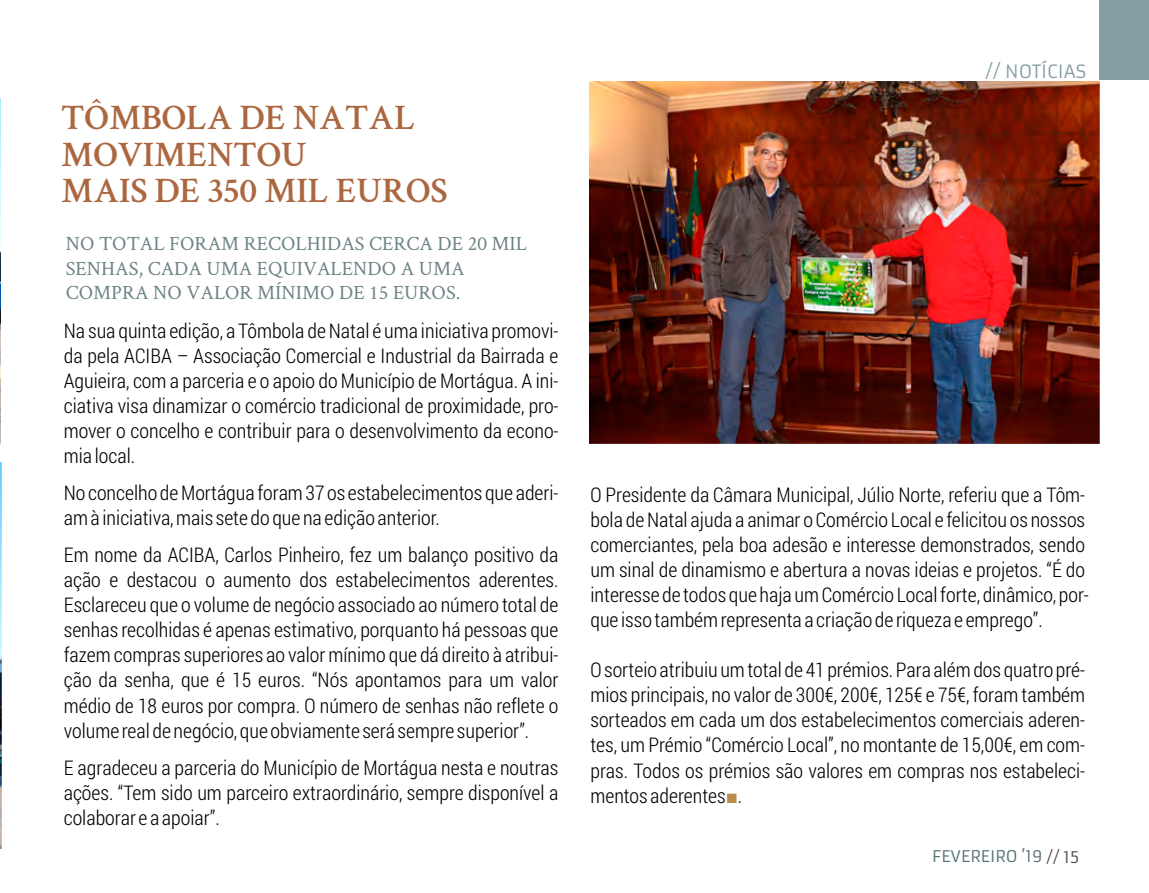
<style>
.page{position:relative;width:1149px;height:893px;background:#fff}
.page>*{position:absolute;margin:0;border:0;box-sizing:border-box;transform-origin:0 0}
.t1{font:600 36px/36.4px "Crimson Text";color:#ab6740}
.t2{font:300 20.25px/25px "Roboto Condensed";color:#000;text-align:justify}
.t3{font:20.25px/24.8px "Crimson Text";color:#6e8386}
.t4{font:20.25px "Arial";color:#bb8c49}
.t5{font:18px "Armata";color:#849ea2}
.t6{font:15.75px "Armata";color:#506e70}
.s1{color:#4c4c4c}
</style>
<div class="page">
<div style="left:1099px;top:0;width:49px;height:80px;background:#849ea2"></div>
<img style="left:0;top:99px;width:1px;height:344px">
<img style="left:0;top:463px;width:1px;height:385px">
<img style="left:589px;top:81px;width:510px;height:363px">
<h1 class="t1" style="left:61px;top:104px;width:387px">TÔMBOLA DE NATAL<br>MOVIMENTOU<br>MAIS DE 350 MIL EUROS</h1>
<p class="t3" style="left:66px;top:233px;width:462px">NO TOTAL FORAM RECOLHIDAS CERCA DE 20 MIL<br>SENHAS, CADA UMA EQUIVALENDO A UMA<br>COMPRA NO VALOR MÍNIMO DE 15 EUROS.</p>
<p class="t2" style="left:64px;top:317px;width:496px">Na sua quinta edição, a Tômbola de Natal é uma iniciativa promovi&shy;da pela ACIBA – Associação Comercial e Industrial da Bairrada e Aguieira, com a parceria e o apoio do Município de Mortágua. A ini&shy;ciativa visa dinamizar o comércio tradicional de proximidade, pro&shy;mover o concelho e contribuir para o desenvolvimento da econo&shy;mia local.</p>
<p class="t2" style="left:64px;top:479px;width:496px">No concelho de Mortágua foram 37 os estabelecimentos que aderi&shy;am à iniciativa, mais sete do que na edição anterior.</p>
<p class="t2" style="left:64px;top:542px;width:496px">Em nome da ACIBA, Carlos Pinheiro, fez um balanço positivo da ação e destacou o aumento dos estabelecimentos aderentes.<br>Esclareceu que o volume de negócio associado ao número total de senhas recolhidas é apenas estimativo, porquanto há pessoas que fazem compras superiores ao valor mínimo que dá direito à atribui&shy;ção da senha, que é 15 euros. “Nós apontamos para um valor médio de 18 euros por compra. O número de senhas não reflete o volume real de negócio, que obviamente será sempre superior”.</p>
<p class="t2" style="left:64px;top:754px;width:496px">E agradeceu a parceria do Município de Mortágua nesta e noutras ações. “Tem sido um parceiro extraordinário, sempre disponível a colaborar e a apoiar”.</p>
<p class="t5" style="left:985px;top:60px;width:102px">// NOTÍCIAS</p>
<p class="t2" style="left:590px;top:481px;width:499px;text-align:left">O Presidente da Câmara Municipal, Júlio Norte, referiu que a Tôm&shy;bola de Natal ajuda a animar o Comércio Local e felicitou os nossos comerciantes, pela boa adesão e interesse demonstrados, sendo um sinal de dinamismo e abertura a novas ideias e projetos. “É do interesse de todos que haja um Comércio Local forte, dinâmico, por&shy;que isso também representa a criação de riqueza e emprego”.</p>
<p class="t2" style="left:590px;top:657px;width:496px">O sorteio atribuiu um total de 41 prémios. Para além dos quatro pré&shy;mios principais, no valor de 300€, 200€, 125€ e 75€, foram também sorteados em cada um dos estabelecimentos comerciais aderen&shy;tes, um Prémio “Comércio Local”, no montante de 15,00€, em com&shy;pras. Todos os prémios são valores em compras nos estabeleci&shy;mentos aderentes .</p>
<p class="t4" style="left:725px;top:782px;width:14px">■</p>
<p class="t6" style="left:931px;top:846px;width:148px">FEVEREIRO ’19 <span class="s1">// 15</span></p>
</div>
